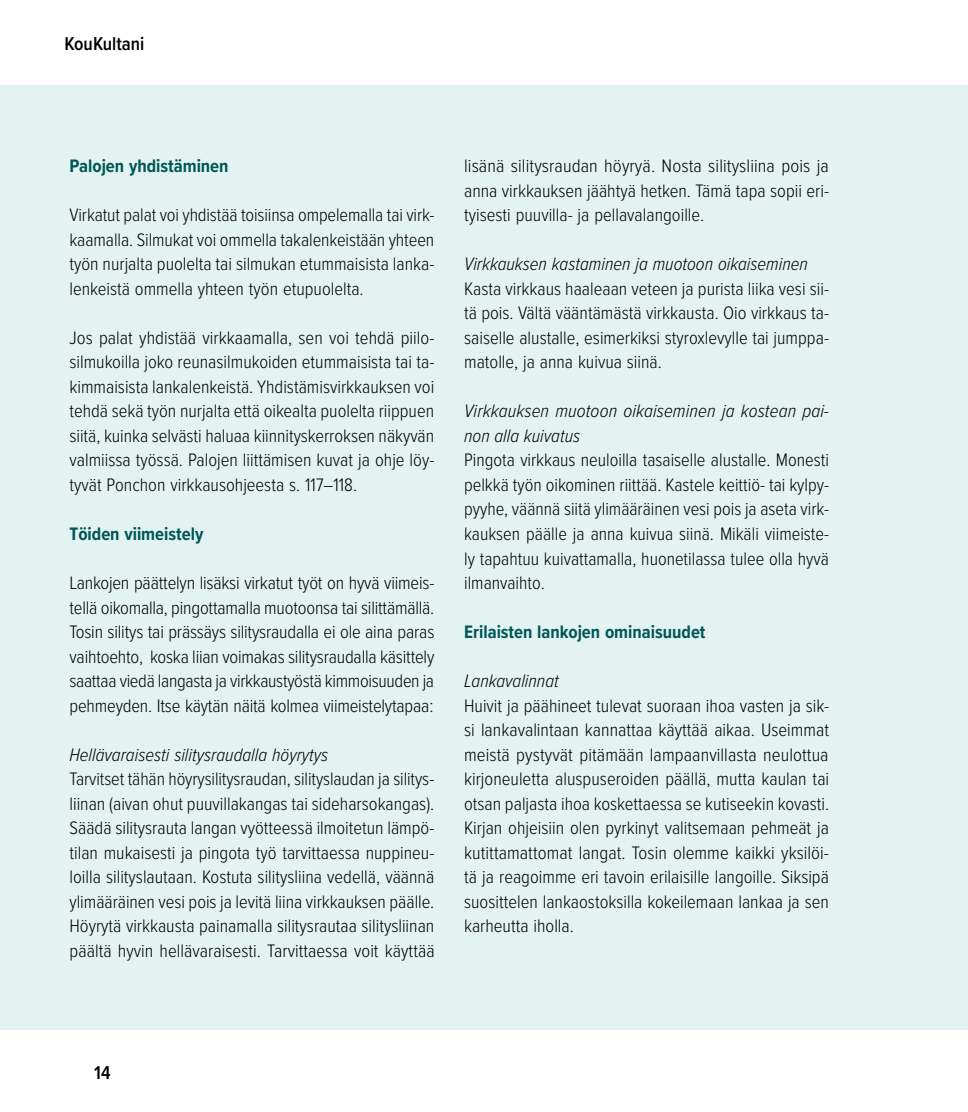
<style>
.page{position:relative;width:968px;height:1112px;background:#fff}
.page>*{position:absolute;margin:0;border:0;box-sizing:border-box;transform-origin:0 0}
.t1{font:600 19.25px "Proxima Nova Cond";color:#000}
.t2{font:300 18.72px/24.5px "Proxima Nova Cond";color:#000;text-align:justify}
.t3{font:italic 300 18.72px/24.5px "Proxima Nova Cond";color:#000}
.t4{font:700 18.72px "Proxima Nova Cond";color:#005658}
</style>
<div class="page">
<div style="left:0;top:86px;width:967px;height:943px;background:#e3f3f1"></div>
<p class="t1" style="left:64px;top:29px;width:81px">KouKultani</p>
<p class="t4" style="left:69px;top:152px;width:161px">Palojen yhdistäminen</p>
<p class="t2" style="left:69px;top:202px;width:366px">Virkatut palat voi yhdistää toisiinsa ompelemalla tai virk&shy;kaamalla. Silmukat voi ommella takalenkeistään yhteen työn nurjalta puolelta tai silmukan etummaisista lanka&shy;lenkeistä ommella yhteen työn etupuolelta.</p>
<p class="t2" style="left:69px;top:324px;width:366px">Jos palat yhdistää virkkaamalla, sen voi tehdä piilo&shy;silmukoilla joko reunasilmukoiden etummaisista tai ta&shy;kimmaisista lankalenkeistä. Yhdistämisvirkkauksen voi tehdä sekä työn nurjalta että oikealta puolelta riippuen siitä, kuinka selvästi haluaa kiinnityskerroksen näkyvän valmiissa työssä. Palojen liittämisen kuvat ja ohje löy&shy;tyvät Ponchon virkkausohjeesta s. 117–118.</p>
<p class="t4" style="left:69px;top:520px;width:135px">Töiden viimeistely</p>
<p class="t2" style="left:69px;top:569px;width:366px">Lankojen päättelyn lisäksi virkatut työt on hyvä viimeis&shy;tellä oikomalla, pingottamalla muotoonsa tai silittämällä.<br>Tosin silitys tai prässäys silitysraudalla ei ole aina paras vaihtoehto, koska liian voimakas silitysraudalla käsittely saattaa viedä langasta ja virkkaustyöstä kimmoisuuden ja pehmeyden. Itse käytän näitä kolmea viimeistelytapaa:</p>
<p class="t3" style="left:69px;top:741px;width:260px">Hellävaraisesti silitysraudalla höyrytys</p>
<p class="t2" style="left:69px;top:765px;width:366px">Tarvitset tähän höyrysilitysraudan, silityslaudan ja silitys&shy;liinan (aivan ohut puuvillakangas tai sideharsokangas).<br>Säädä silitysrauta langan vyötteessä ilmoitetun lämpö&shy;tilan mukaisesti ja pingota työ tarvittaessa nuppineu&shy;loilla silityslautaan. Kostuta silitysliina vedellä, väännä ylimääräinen vesi pois ja levitä liina virkkauksen päälle.<br>Höyrytä virkkausta painamalla silitysrautaa silitysliinan päältä hyvin hellävaraisesti. Tarvittaessa voit käyttää</p>
<p class="t2" style="left:464px;top:153px;width:366px">lisänä silitysraudan höyryä. Nosta silitysliina pois ja anna virkkauksen jäähtyä hetken. Tämä tapa sopii eri&shy;tyisesti puuvilla- ja pellavalangoille.</p>
<p class="t3" style="left:464px;top:251px;width:345px">Virkkauksen kastaminen ja muotoon oikaiseminen</p>
<p class="t2" style="left:464px;top:275px;width:366px">Kasta virkkaus haaleaan veteen ja purista liika vesi sii&shy;tä pois. Vältä vääntämästä virkkausta. Oio virkkaus ta&shy;saiselle alustalle, esimerkiksi styroxlevylle tai jumppa&shy;matolle, ja anna kuivua siinä.</p>
<p class="t3" style="left:464px;top:398px;width:366px">Virkkauksen muotoon oikaiseminen ja kostean pai&shy;non alla kuivatus</p>
<p class="t2" style="left:464px;top:447px;width:366px">Pingota virkkaus neuloilla tasaiselle alustalle. Monesti pelkkä työn oikominen riittää. Kastele keittiö- tai kylpy&shy;pyyhe, väännä siitä ylimääräinen vesi pois ja aseta virk&shy;kauksen päälle ja anna kuivua siinä. Mikäli viimeiste&shy;ly tapahtuu kuivattamalla, huonetilassa tulee olla hyvä ilmanvaihto.</p>
<p class="t4" style="left:464px;top:618px;width:243px">Erilaisten lankojen ominaisuudet</p>
<p class="t3" style="left:464px;top:667px;width:96px">Lankavalinnat</p>
<p class="t2" style="left:464px;top:692px;width:366px">Huivit ja päähineet tulevat suoraan ihoa vasten ja sik&shy;si lankavalintaan kannattaa käyttää aikaa. Useimmat meistä pystyvät pitämään lampaanvillasta neulottua kirjoneuletta aluspuseroiden päällä, mutta kaulan tai otsan paljasta ihoa koskettaessa se kutiseekin kovasti.<br>Kirjan ohjeisiin olen pyrkinyt valitsemaan pehmeät ja kutittamattomat langat. Tosin olemme kaikki yksilöi&shy;tä ja reagoimme eri tavoin erilaisille langoille. Siksipä suosittelen lankaostoksilla kokeilemaan lankaa ja sen karheutta iholla.</p>
<p class="t1" style="left:94px;top:1058px;width:18px">14</p>
</div>
